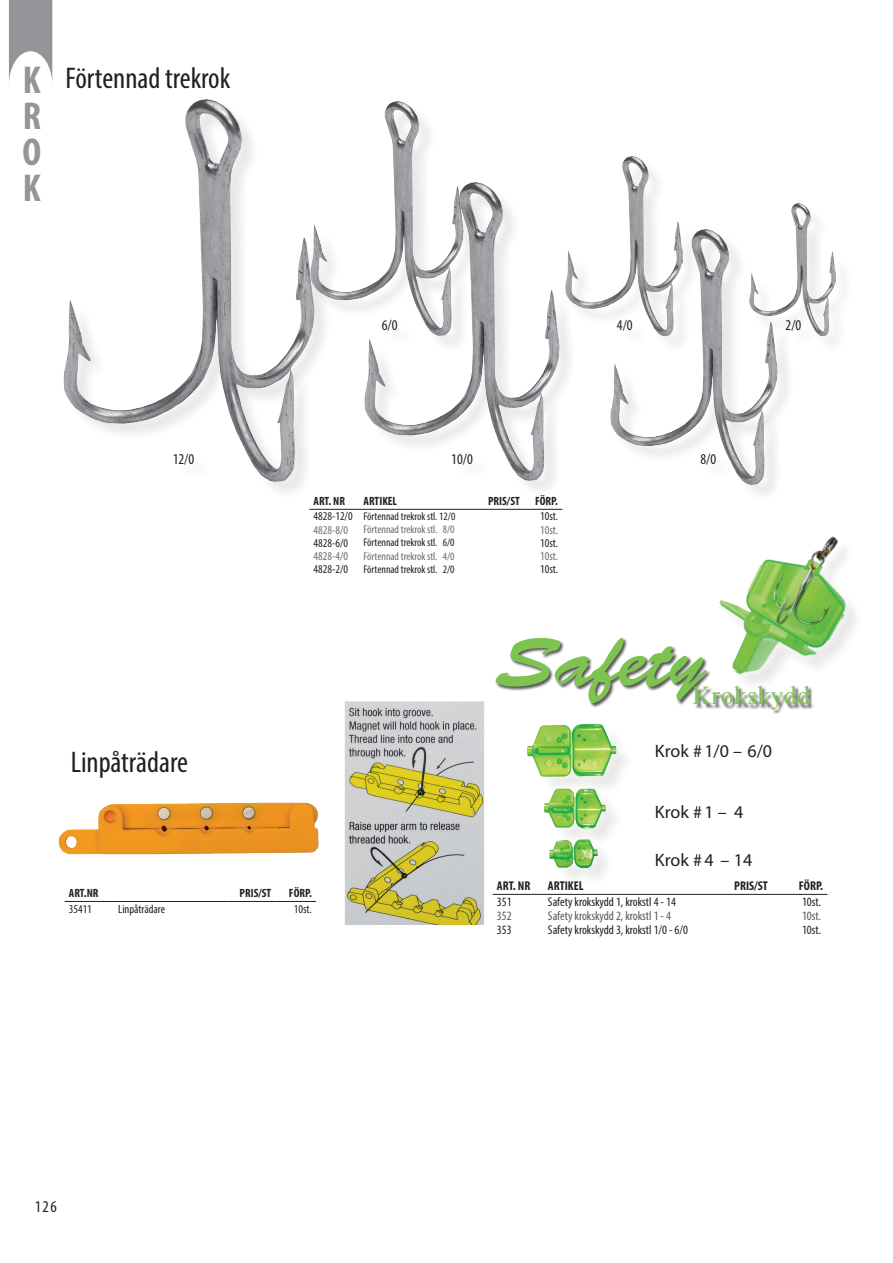
<style>
.page{position:relative;width:893px;height:1263px;background:#fff}
.page>*{position:absolute;margin:0;border:0;box-sizing:border-box;transform-origin:0 0}
.t1{font:700 condensed 39px/36px "Myriad Pro";color:#939598;text-align:justify}
.t2{font:condensed 30px "Myriad Pro";color:#231f20}
.t3{font:25.8px "Times New Roman";letter-spacing:.02em;color:#7dc350}
.t4{font:18px "Myriad Pro";color:#231f20}
.t5{font:condensed 16.5px "Myriad Pro";color:#231f20}
.t6{font:condensed 15px "Myriad Pro";color:#231f20}
.t7{font:condensed 12.75px "Myriad Pro";color:#231f20}
.t8{font:condensed 12.75px "Myriad Pro";color:#57585a}
.t9{font:700 condensed 12.75px "Myriad Pro";color:#231f20}
.t10{font:condensed 12px "Myriad Pro";color:#231f20}
.t11{font:700 condensed 12px "Myriad Pro";color:#231f20}
.t12{font:condensed 12px "Myriad Pro";color:#6c6d70}
.t13{font:condensed 11.25px "Myriad Pro";color:#231f20}
.t14{font:condensed 11.25px "Myriad Pro";color:#6c6d70}
</style>
<div class="page">
<svg style="left:9px;top:0;width:43px;height:81px"></svg>
<img style="left:64px;top:99px;width:250px;height:383px">
<div style="left:368px;top:185px;width:210px;height:314px;background:#231f20;opacity:.1"></div>
<img style="left:365px;top:183px;width:194px;height:297px">
<div style="left:613px;top:232px;width:183px;height:270px;background:#231f20;opacity:.1"></div>
<img style="left:610px;top:229px;width:167px;height:255px">
<div style="left:314px;top:104px;width:168px;height:250px;background:#231f20;opacity:.1"></div>
<img style="left:311px;top:102px;width:153px;height:233px">
<div style="left:568px;top:160px;width:132px;height:193px;background:#231f20;opacity:.1"></div>
<img style="left:565px;top:157px;width:117px;height:178px">
<div style="left:752px;top:206px;width:101px;height:148px;background:#fff"></div>
<img style="left:749px;top:204px;width:86px;height:131px">
<div style="left:177px;top:456px;width:35px;height:26px;background:#fefefe"></div>
<div style="left:455px;top:456px;width:36px;height:26px;background:#fefefe"></div>
<div style="left:703px;top:456px;width:31px;height:26px;background:#fefefe"></div>
<div style="left:385px;top:322px;width:31px;height:26px;background:#fefefe"></div>
<div style="left:620px;top:322px;width:31px;height:26px;background:#fefefe"></div>
<div style="left:789px;top:322px;width:30px;height:26px;background:#231f20;opacity:.1"></div>
<img style="left:59px;top:715px;width:426px;height:210px">
<hr style="left:493px;top:894px;width:51px;height:1px;background:#231f20">
<hr style="left:544px;top:894px;width:173px;height:1px;background:#231f20">
<hr style="left:717px;top:894px;width:55px;height:1px;background:#231f20">
<hr style="left:772px;top:894px;width:55px;height:1px;background:#231f20">
<svg style="left:558px;top:867px;width:48px;height:10px"></svg>
<img style="left:527px;top:724px;width:99px;height:143px">
<svg style="left:309px;top:494px;width:504px;height:221px"></svg>
<img style="left:696px;top:505px;width:160px;height:198px">
<h1 class="t1" style="left:23px;top:61px;width:20px">K R O K</h1>
<p class="t2" style="left:66px;top:60px;width:166px">Förtennad trekrok</p>
<p class="t6" style="left:382px;top:315px;width:17px">6/0</p>
<p class="t6" style="left:617px;top:315px;width:17px">4/0</p>
<p class="t6" style="left:786px;top:315px;width:17px">2/0</p>
<p class="t6" style="left:173px;top:449px;width:23px">12/0</p>
<p class="t6" style="left:451px;top:449px;width:23px">10/0</p>
<p class="t6" style="left:700px;top:449px;width:17px">8/0</p>
<p class="t2" style="left:71px;top:744px;width:119px">Linpåträdare</p>
<p class="t11" style="left:314px;top:494px;width:33px">ART. NR</p>
<p class="t11" style="left:364px;top:494px;width:35px">ARTIKEL</p>
<p class="t11" style="left:488px;top:494px;width:33px">PRIS/ST</p>
<p class="t11" style="left:535px;top:494px;width:24px">FÖRP.</p>
<p class="t10" style="left:314px;top:509px;width:41px">4828-12/0</p>
<p class="t13" style="left:364px;top:509px;width:93px">Förtennad trekrok stl. 12/0</p>
<p class="t10" style="left:540px;top:509px;width:19px">10st.</p>
<p class="t12" style="left:314px;top:522px;width:36px">4828-8/0</p>
<p class="t14" style="left:364px;top:523px;width:92px">Förtennad trekrok stl. 8/0</p>
<p class="t12" style="left:540px;top:522px;width:19px">10st.</p>
<p class="t10" style="left:314px;top:536px;width:36px">4828-6/0</p>
<p class="t13" style="left:364px;top:536px;width:92px">Förtennad trekrok stl. 6/0</p>
<p class="t10" style="left:540px;top:536px;width:19px">10st.</p>
<p class="t12" style="left:314px;top:549px;width:36px">4828-4/0</p>
<p class="t14" style="left:364px;top:549px;width:92px">Förtennad trekrok stl. 4/0</p>
<p class="t12" style="left:540px;top:549px;width:19px">10st.</p>
<p class="t10" style="left:314px;top:562px;width:36px">4828-2/0</p>
<p class="t13" style="left:364px;top:562px;width:92px">Förtennad trekrok stl. 2/0</p>
<p class="t10" style="left:540px;top:562px;width:19px">10st.</p>
<p class="t3" style="left:692px;top:678px;width:119px">Krokskydd</p>
<p class="t4" style="left:655px;top:740px;width:119px">Krok #1/0 – 6/0</p>
<p class="t4" style="left:655px;top:800px;width:90px">Krok #1 – 4</p>
<p class="t4" style="left:655px;top:849px;width:99px">Krok #4 – 14</p>
<p class="t11" style="left:69px;top:886px;width:31px">ART.NR</p>
<p class="t11" style="left:240px;top:886px;width:33px">PRIS/ST</p>
<p class="t11" style="left:289px;top:886px;width:24px">FÖRP.</p>
<p class="t10" style="left:69px;top:901px;width:25px">35411</p>
<p class="t10" style="left:118px;top:901px;width:48px">Linpåträdare</p>
<p class="t10" style="left:294px;top:901px;width:19px">10st.</p>
<p class="t5" style="left:35px;top:1196px;width:24px">126</p>
<p class="t9" style="left:497px;top:878px;width:35px">ART. NR</p>
<p class="t9" style="left:548px;top:878px;width:37px">ARTIKEL</p>
<p class="t9" style="left:734px;top:878px;width:35px">PRIS/ST</p>
<p class="t9" style="left:799px;top:878px;width:26px">FÖRP.</p>
<p class="t7" style="left:497px;top:894px;width:16px">351</p>
<p class="t7" style="left:548px;top:894px;width:129px">Safety krokskydd 1, krokstl 4 - 14</p>
<p class="t7" style="left:802px;top:894px;width:21px">10st.</p>
<p class="t8" style="left:497px;top:908px;width:16px">352</p>
<p class="t8" style="left:548px;top:908px;width:125px">Safety krokskydd 2, krokstl 1 - 4</p>
<p class="t8" style="left:802px;top:908px;width:21px">10st.</p>
<p class="t7" style="left:497px;top:922px;width:16px">353</p>
<p class="t7" style="left:548px;top:922px;width:142px">Safety krokskydd 3, krokstl 1/0 - 6/0</p>
<p class="t7" style="left:802px;top:922px;width:21px">10st.</p>
</div>
